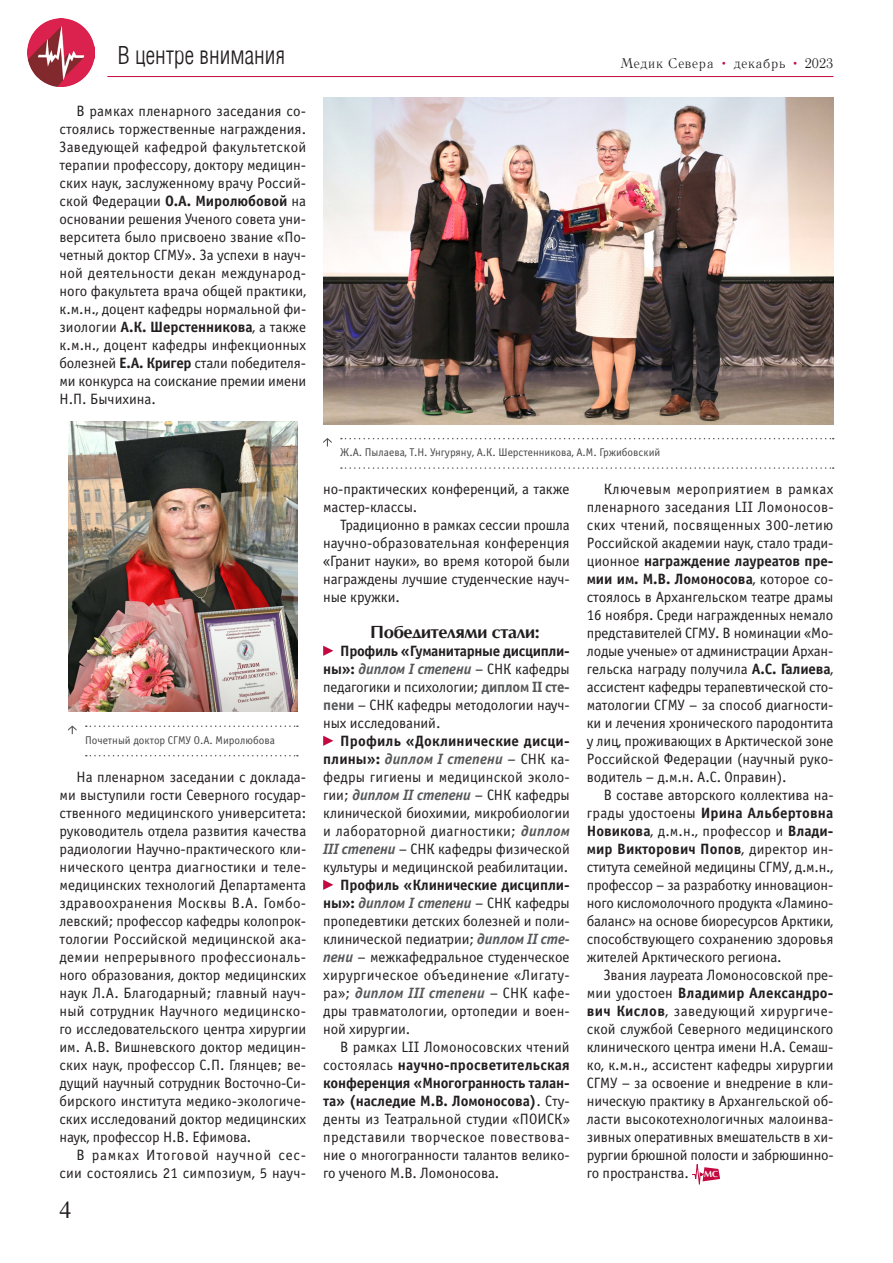
<style>
.page{position:relative;width:893px;height:1263px;background:#fff}
.page>*{position:absolute;margin:0;border:0;box-sizing:border-box;transform-origin:0 0}
.t1{font:300 condensed 24px "AG Letterica";color:#231f20}
.t2{font:24px "Times New Roman";color:#231f20}
.t3{font:700 18px "Optima";letter-spacing:-.015em;color:#231f20}
.t4{font:15px/18px "Officina Sans C";letter-spacing:-.005em;color:#231f20;text-align:justify}
.t5{font:15px/18px "Officina Sans C";letter-spacing:.015em;color:#231f20;text-align:right}
.t6{font:13.5px "Literaturnaya CTT";color:#231f20}
.t7{font:11.25px "Officina Sans C";color:#484848}
.t8{font:700 9px "Optima";color:#fff}
.s1{font-weight:700}
.s2{color:#c40940}
.s3{font-weight:700;font-style:italic;color:#57585a}
.s4{font-weight:700;color:#57585a}
</style>
<div class="page">
<hr style="left:107px;top:76px;width:726px;height:1px;background:#c40940">
<img style="left:27px;top:19px;width:67px;height:67px">
<img style="left:323px;top:98px;width:510px;height:326px">
<img style="left:68px;top:422px;width:230px;height:290px">
<svg style="left:86px;top:755px;width:212px;height:1px"></svg>
<svg style="left:86px;top:725px;width:212px;height:2px"></svg>
<svg style="left:68px;top:725px;width:9px;height:9px"></svg>
<svg style="left:341px;top:467px;width:493px;height:2px"></svg>
<svg style="left:341px;top:438px;width:493px;height:1px"></svg>
<svg style="left:323px;top:438px;width:9px;height:8px"></svg>
<svg style="left:692px;top:1164px;width:28px;height:21px"></svg>
<svg style="left:323px;top:646px;width:10px;height:10px"></svg>
<svg style="left:323px;top:736px;width:10px;height:10px"></svg>
<svg style="left:323px;top:880px;width:10px;height:10px"></svg>
<h1 class="t1" style="left:118px;top:41px;width:169px">В центре внимания</h1>
<p class="t4" style="left:60px;top:102px;width:248px;text-indent:17px">В рамках пленарного заседания со&shy;стоялись торжественные награждения.<br>Заведующей кафедрой факультетской терапии профессору, доктору медицин&shy;ских наук, заслуженному врачу Россий&shy;ской Федерации <span class="s1">О.А. Миролюбовой</span> на основании решения Ученого совета уни&shy;верситета было присвоено звание «По&shy;четный доктор СГМУ». За успехи в науч&shy;ной деятельности декан международ&shy;ного факультета врача общей практики, к.м.н., доцент кафедры нормальной фи&shy;зиологии <span class="s1">А.К. Шерстенникова</span>, а также к.м.н., доцент кафедры инфекционных болезней <span class="s1">Е.А. Кригер</span> стали победителя&shy;ми конкурса на соискание премии имени Н.П. Бычихина.</p>
<p class="t6" style="left:620px;top:56px;width:215px">Медик Севера <span class="s2">•</span> декабрь <span class="s2">•</span> 2023</p>
<p class="t7" style="left:85px;top:734px;width:191px">Почетный доктор СГМУ О.А. Миролюбова</p>
<p class="t4" style="left:60px;top:768px;width:248px;text-indent:17px">На пленарном заседании с доклада&shy;ми выступили гости Северного государ&shy;ственного медицинского университета: руководитель отдела развития качества радиологии Научно-практического кли&shy;нического центра диагностики и теле&shy;медицинских технологий Департамента здравоохранения Москвы В.А. Гомбо&shy;левский; профессор кафедры колопрок&shy;тологии Российской медицинской ака&shy;демии непрерывного профессиональ&shy;ного образования, доктор медицинских наук Л.А. Благодарный; главный науч&shy;ный сотрудник Научного медицинско&shy;го исследовательского центра хирургии им. А.В. Вишневского доктор медицин&shy;ских наук, профессор С.П. Глянцев; ве&shy;дущий научный сотрудник Восточно-Си&shy;бирского института медико-экологиче&shy;ских исследований доктор медицинских наук, профессор Н.В. Ефимова.</p>
<p class="t5" style="left:60px;top:1146px;width:248px">В рамках Итоговой научной сес&shy;сии состоялись 21 симпозиум, 5 науч-</p>
<h1 class="t2" style="left:60px;top:1194px;width:13px">4</h1>
<p class="t7" style="left:340px;top:446px;width:322px">Ж.А. Пылаева, Т.Н. Унгуряну, А.К. Шерстенникова, А.М. Гржибовский</p>
<p class="t4" style="left:323px;top:480px;width:248px">но-практических конференций, а также мастер-классы.</p>
<p class="t4" style="left:323px;top:516px;width:248px;text-indent:17px">Традиционно в рамках сессии прошла научно-образовательная конференция «Гранит науки», во время которой были награждены лучшие студенческие науч&shy;ные кружки.</p>
<p class="t3" style="left:370px;top:622px;width:171px">Победителями стали:</p>
<p class="t4" style="left:323px;top:642px;width:248px;text-indent:17px"><span class="s1">Профиль «Гуманитарные дисципли&shy;ны»:</span> <span class="s3">диплом I степени</span> – СНК кафедры педагогики и психологии; <span class="s4">диплом II сте&shy;пени</span> – СНК кафедры методологии науч&shy;ных исследований.</p>
<p class="t4" style="left:323px;top:732px;width:248px;text-indent:17px"><span class="s1">Профиль «Доклинические дисци&shy;плины»:</span> <span class="s3">диплом I степени</span> – СНК ка&shy;федры гигиены и медицинской эколо&shy;гии; <span class="s3">диплом II степени</span> – СНК кафедры клинической биохимии, микробиологии и лабораторной диагностики; <span class="s3">диплом III степени</span> – СНК кафедры физической культуры и медицинской реабилитации.</p>
<p class="t4" style="left:323px;top:876px;width:248px;text-indent:17px"><span class="s1">Профиль «Клинические дисципли&shy;ны»:</span> <span class="s3">диплом I степени</span> – СНК кафедры пропедевтики детских болезней и поли&shy;клинической педиатрии; <span class="s3">диплом II сте&shy;пени</span> – межкафедральное студенческое хирургическое объединение «Лигату&shy;ра»; <span class="s3">диплом III степени</span> – СНК кафе&shy;дры травматологии, ортопедии и воен&shy;ной хирургии.</p>
<p class="t4" style="left:323px;top:1038px;width:248px;text-indent:17px">В рамках LII Ломоносовских чтений состоялась <span class="s1">научно-просветительская конференция «Многогранность талан&shy;та» (наследие М.В. Ломоносова)</span>. Сту&shy;денты из Театральной студии «ПОИСК» представили творческое повествова&shy;ние о многогранности талантов велико&shy;го ученого М.В. Ломоносова.</p>
<p class="t4" style="left:587px;top:480px;width:248px;text-indent:17px">Ключевым мероприятием в рамках пленарного заседания LII Ломоносов&shy;ских чтений, посвященных 300-летию Российской академии наук, стало тради&shy;ционное <span class="s1">награждение лауреатов пре&shy;мии им. М.В. Ломоносова</span>, которое со&shy;стоялось в Архангельском театре драмы 16 ноября. Среди награжденных немало представителей СГМУ. В номинации «Мо&shy;лодые ученые» от администрации Архан&shy;гельска награду получила <span class="s1">А.С. Галиева</span>, ассистент кафедры терапевтической сто&shy;матологии СГМУ – за способ диагности&shy;ки и лечения хронического пародонтита у лиц, проживающих в Арктической зоне Российской Федерации (научный руко&shy;водитель – д.м.н. А.С. Оправин).</p>
<p class="t4" style="left:587px;top:786px;width:248px;text-indent:17px">В составе авторского коллектива на&shy;грады удостоены <span class="s1">Ирина Альбертовна Новикова</span>, д.м.н., профессор и <span class="s1">Влади&shy;мир Викторович Попов</span>, директор ин&shy;ститута семейной медицины СГМУ, д.м.н., профессор – за разработку инновацион&shy;ного кисломолочного продукта «Ламино&shy;баланс» на основе биоресурсов Арктики, способствующего сохранению здоровья жителей Арктического региона.</p>
<p class="t4" style="left:587px;top:966px;width:248px;text-indent:17px">Звания лауреата Ломоносовской пре&shy;мии удостоен <span class="s1">Владимир Александро&shy;вич Кислов</span>, заведующий хирургиче&shy;ской службой Северного медицинского клинического центра имени Н.А. Семаш&shy;ко, к.м.н., ассистент кафедры хирургии СГМУ – за освоение и внедрение в кли&shy;ническую практику в Архангельской об&shy;ласти высокотехнологичных малоинва&shy;зивных оперативных вмешательств в хи&shy;рургии брюшной полости и забрюшинно&shy;го пространства.</p>
<p class="t8" style="left:704px;top:1169px;width:15px">МС</p>
</div>
